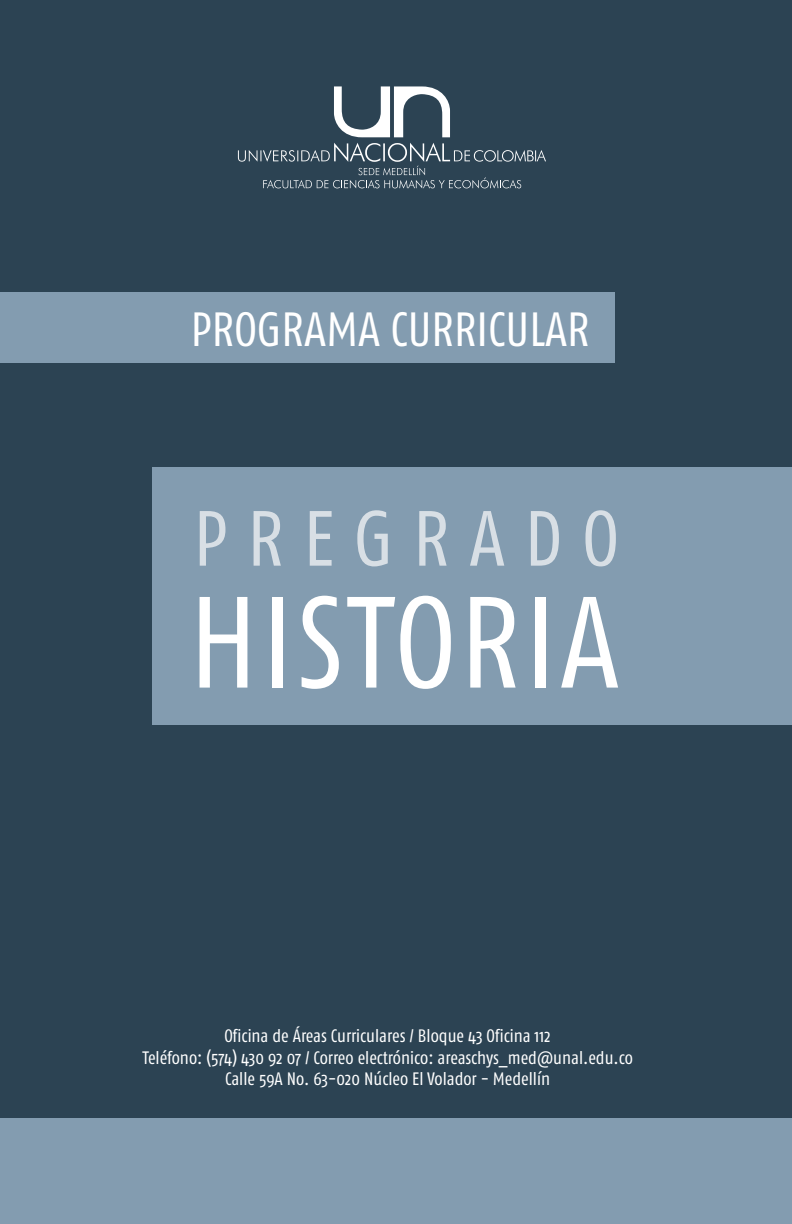
<style>
.page{position:relative;width:792px;height:1224px;background:#2c4353}
.page>*{position:absolute;margin:0;border:0;box-sizing:border-box;transform-origin:0 0}
.t1{font:129.4px "Fago Co";letter-spacing:.03em;color:#fff}
.t2{font:78px "Fago Co";letter-spacing:.25em;color:#d8dfe5}
.t3{font:48px "Fago Co";color:#fff}
.t4{font:18px/21.6px "Fago Co";color:#fff;text-align:center}
</style>
<div class="page">
<div style="left:153px;top:467px;width:639px;height:257px;background:#839cb0"></div>
<div style="left:0;top:292px;width:614px;height:71px;background:#839cb0"></div>
<svg style="left:334px;top:86px;width:116px;height:51px"></svg>
<svg style="left:238px;top:143px;width:308px;height:46px"></svg>
<div style="left:0;top:1118px;width:792px;height:106px;background:#839cb0"></div>
<h3 class="t3" style="left:191px;top:302px;width:400px">PROGRAMA CURRICULAR</h3>
<h2 class="t2" style="left:193px;top:494px;width:427px">PREGRADO</h2>
<h1 class="t1" style="left:189px;top:569px;width:432px">HISTORIA</h1>
<p class="t4" style="left:142px;top:1025px;width:492px">Oficina de Áreas Curriculares / Bloque 43 Oficina 112<br>Teléfono: (574) 430 92 07 / Correo electrónico: areaschys_med@unal.edu.co<br>Calle 59A No. 63-020 Núcleo El Volador - Medellín</p>
</div>
